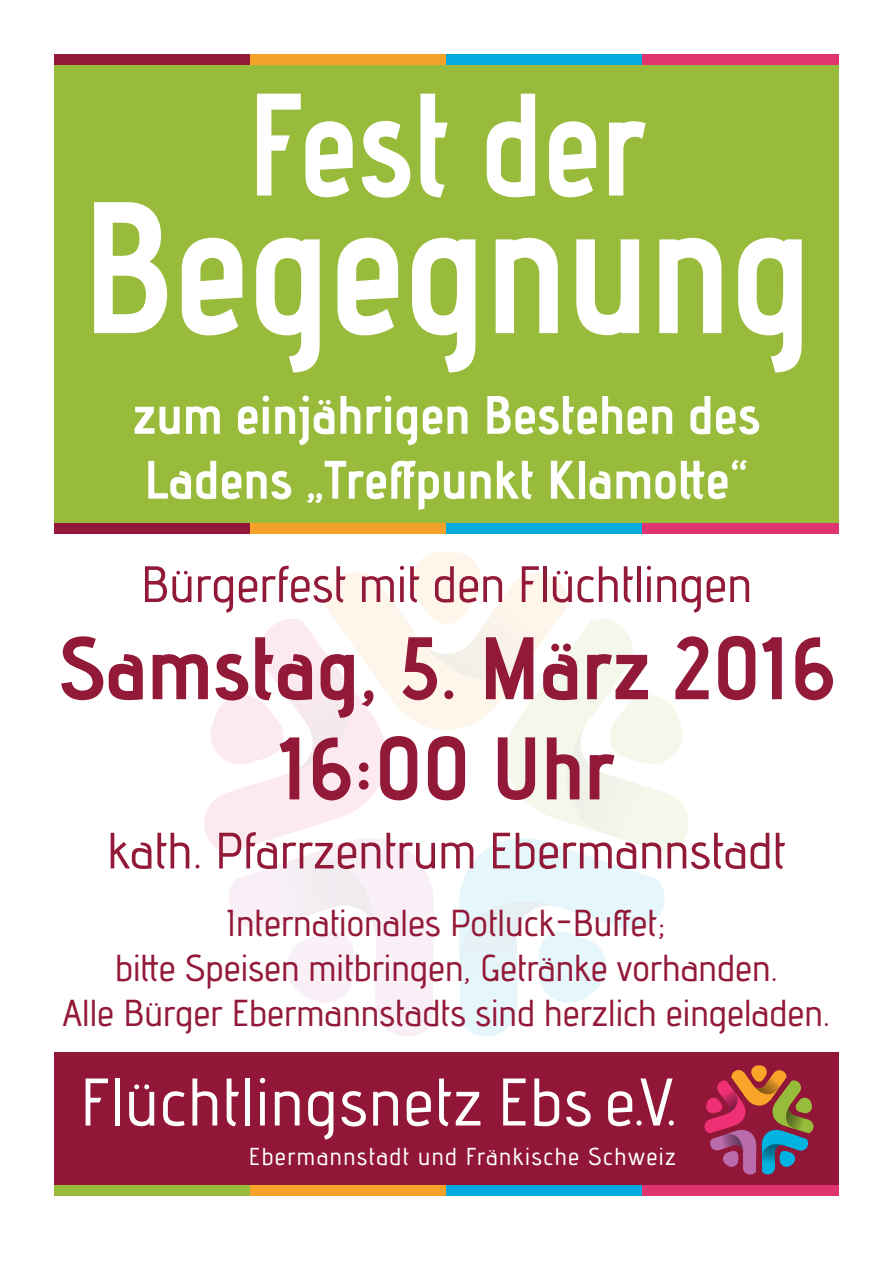
<style>
.page{position:relative;width:893px;height:1263px;background:#fff}
.page>*{position:absolute;margin:0;border:0;box-sizing:border-box;transform-origin:0 0}
.t1{font:187.05px "adventpro Bd 3";color:#fff;scale:.9 1}
.t2{font:145.5px "adventpro Bd 3";color:#fff;scale:.9 1}
.t3{font:88.5px/100.2px "adventpro Bd 3";color:#931939;text-align:center}
.t4{font:67.2px "adventpro Bd 1";letter-spacing:.02em;color:#fff}
.t5{font:54px/64.8px "adventpro Bd 3";color:#fff}
.t6{font:51px "adventpro Bd 1";color:#931939}
.t7{font:37.5px/45px "adventpro Bd 1";color:#931939;text-align:center}
.t8{font:24.45px "adventpro Bd 1";letter-spacing:.06em;color:#fff}
</style>
<div class="page">
<svg style="left:204px;top:551px;width:485px;height:485px"></svg>
<div style="left:54px;top:64px;width:785px;height:459px;background:#98bb3c"></div>
<div style="left:54px;top:1053px;width:785px;height:133px;background:#921638"></div>
<svg style="left:704px;top:1065px;width:110px;height:110px"></svg>
<div style="left:54px;top:54px;width:196px;height:10px;background:#931939"></div>
<div style="left:250px;top:54px;width:196px;height:10px;background:#f5a22a"></div>
<div style="left:446px;top:54px;width:197px;height:10px;background:#05aade"></div>
<div style="left:643px;top:54px;width:196px;height:10px;background:#e03471"></div>
<div style="left:54px;top:523px;width:196px;height:10px;background:#931939"></div>
<div style="left:250px;top:523px;width:196px;height:10px;background:#f5a22a"></div>
<div style="left:446px;top:523px;width:197px;height:10px;background:#05aade"></div>
<div style="left:643px;top:523px;width:196px;height:10px;background:#e03471"></div>
<div style="left:54px;top:1186px;width:196px;height:10px;background:#98bb3c"></div>
<div style="left:250px;top:1186px;width:196px;height:10px;background:#f5a22a"></div>
<div style="left:446px;top:1186px;width:197px;height:10px;background:#05aade"></div>
<div style="left:643px;top:1186px;width:196px;height:10px;background:#e03471"></div>
<h2 class="t2" style="left:247px;top:56px;width:445px">Fest der</h2>
<h1 class="t1" style="left:81px;top:153px;width:813px">Begegnung</h1>
<h3 class="t5" style="left:133px;top:382px;width:629px">zum einjährigen Bestehen des<br>Ladens „Treffpunkt Klamotte“</h3>
<h3 class="t6" style="left:141px;top:553px;width:613px">Bürgerfest mit den Flüchtlingen</h3>
<h3 class="t3" style="left:58px;top:617px;width:779px">Samstag, 5. März 2016<br>16:00 Uhr</h3>
<h3 class="t6" style="left:107px;top:819px;width:680px">kath. Pfarrzentrum Ebermannstadt</h3>
<p class="t7" style="left:63px;top:899px;width:769px">Internationales Potluck-Buffet;<br>bitte Speisen mitbringen, Getränke vorhanden.<br>Alle Bürger Ebermannstadts sind herzlich eingeladen.</p>
<h3 class="t4" style="left:80px;top:1061px;width:599px">Flüchtlingsnetz Ebs e.V.</h3>
<p class="t8" style="left:249px;top:1142px;width:429px">Ebermannstadt und Fränkische Schweiz</p>
</div>
